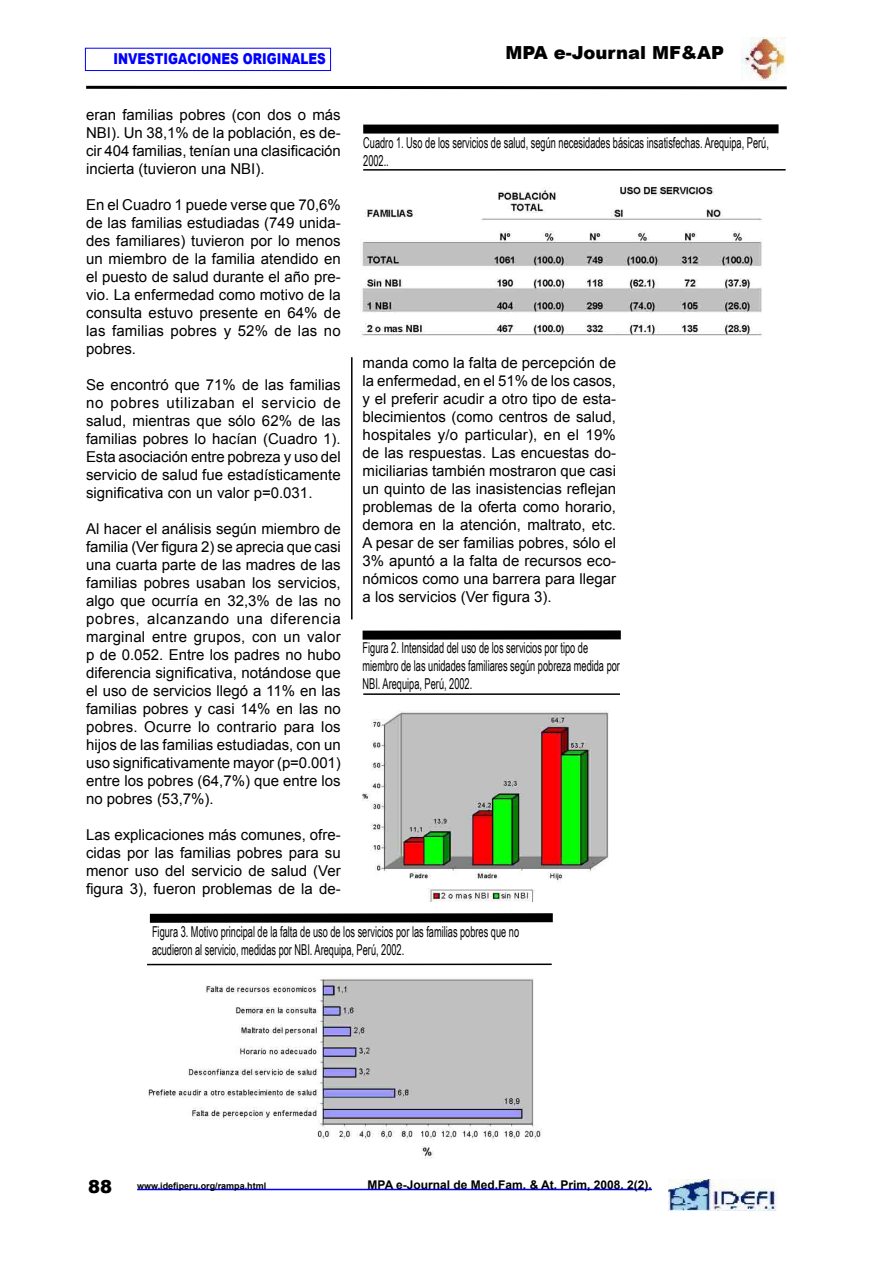
<style>
.page{position:relative;width:893px;height:1263px;background:#fff}
.page>*{position:absolute;margin:0;border:0;box-sizing:border-box;transform-origin:0 0}
.t1{font:900 18px "Arial";color:#000}
.t2{font:15px/18px "Arial";color:#000;text-align:justify}
.t3{font:15px/18px "Arial Narrow";color:#000;scale:.75 1}
.t4{font:900 15px "Arial";color:#00f;scale:.8 1}
.t5{font:700 12px "Arial";color:#000}
.t6{font:700 9px "Arial";color:#000}
</style>
<div class="page">
<hr style="left:351px;top:357px;width:2px;height:262px;background:#000">
<img style="left:669px;top:1179px;width:108px;height:32px">
<hr style="left:137px;top:1189px;width:515px;height:1px;background:#00f">
<img style="left:741px;top:37px;width:44px;height:43px">
<svg style="left:86px;top:85px;width:701px;height:5px"></svg>
<div style="left:85px;top:48px;width:246px;height:23px;border:1px solid #00f"></div>
<img style="left:360px;top:186px;width:402px;height:150px">
<div style="left:363px;top:124px;width:415px;height:10px;background:#000"></div>
<hr style="left:363px;top:169px;width:423px;height:2px;background:#000">
<img style="left:148px;top:978px;width:394px;height:180px">
<img style="left:362px;top:710px;width:247px;height:191px">
<div style="left:363px;top:630px;width:258px;height:10px;background:#000"></div>
<hr style="left:363px;top:693px;width:257px;height:2px;background:#000">
<svg style="left:149px;top:913px;width:404px;height:10px;background:#191919"></svg>
<hr style="left:147px;top:963px;width:405px;height:2px;background:#000">
<p class="t4" style="left:114px;top:47px;width:267px">INVESTIGACIONES ORIGINALES</p>
<p class="t1" style="left:505px;top:39px;width:220px">MPA e-Journal MF&amp;AP</p>
<p class="t2" style="left:86px;top:106px;width:256px">eran familias pobres (con dos o más NBI). Un 38,1% de la población, es de&shy;cir 404 familias, tenían una clasificación incierta (tuvieron una NBI).</p>
<p class="t2" style="left:86px;top:196px;width:256px">En el Cuadro 1 puede verse que 70,6% de las familias estudiadas (749 unida&shy;des familiares) tuvieron por lo menos un miembro de la familia atendido en el puesto de salud durante el año pre&shy;vio. La enfermedad como motivo de la consulta estuvo presente en 64% de las familias pobres y 52% de las no pobres.</p>
<p class="t2" style="left:86px;top:376px;width:256px">Se encontró que 71% de las familias no pobres utilizaban el servicio de salud, mientras que sólo 62% de las familias pobres lo hacían (Cuadro 1).<br>Esta asociación entre pobreza y uso del servicio de salud fue estadísticamente significativa con un valor p=0.031.</p>
<p class="t2" style="left:86px;top:520px;width:256px">Al hacer el análisis según miembro de familia (Ver figura 2) se aprecia que casi una cuarta parte de las madres de las familias pobres usaban los servicios, algo que ocurría en 32,3% de las no pobres, alcanzando una diferencia marginal entre grupos, con un valor p de 0.052. Entre los padres no hubo diferencia significativa, notándose que el uso de servicios llegó a 11% en las familias pobres y casi 14% en las no pobres. Ocurre lo contrario para los hijos de las familias estudiadas, con un uso significativamente mayor (p=0.001) entre los pobres (64,7%) que entre los no pobres (53,7%).</p>
<p class="t2" style="left:86px;top:826px;width:256px">Las explicaciones más comunes, ofre&shy;cidas por las familias pobres para su menor uso del servicio de salud (Ver figura 3), fueron problemas de la de-</p>
<p class="t3" style="left:363px;top:133px;width:542px">Cuadro 1. Uso de los servicios de salud, según necesidades básicas insatisfechas. Arequipa, Perú,<br>2002..</p>
<p class="t2" style="left:362px;top:354px;width:255px">manda como la falta de percepción de la enfermedad, en el 51% de los casos, y el preferir acudir a otro tipo de esta&shy;blecimientos (como centros de salud, hospitales y/o particular), en el 19% de las respuestas. Las encuestas do&shy;miciliarias también mostraron que casi un quinto de las inasistencias reflejan problemas de la oferta como horario, demora en la atención, maltrato, etc.<br>A pesar de ser familias pobres, sólo el 3% apuntó a la falta de recursos eco&shy;nómicos como una barrera para llegar a los servicios (Ver figura 3).</p>
<p class="t3" style="left:363px;top:638px;width:345px">Figura 2. Intensidad del uso de los servicios por tipo de miembro de las unidades familiares según pobreza medida por<br>NBI. Arequipa, Perú, 2002.</p>
<p class="t3" style="left:152px;top:922px;width:491px">Figura 3. Motivo principal de la falta de uso de los servicios por las familias pobres que no acudieron al servicio, medidas por NBI. Arequipa, Perú, 2002.</p>
<p class="t1" style="left:88px;top:1173px;width:26px">88</p>
<p class="t6" style="left:137px;top:1180px;width:131px">www.idefiperu.org/rampa.html</p>
<p class="t5" style="left:368px;top:1176px;width:286px">MPA e-Journal de Med.Fam. &amp; At. Prim, 2008. 2(2).</p>
</div>
